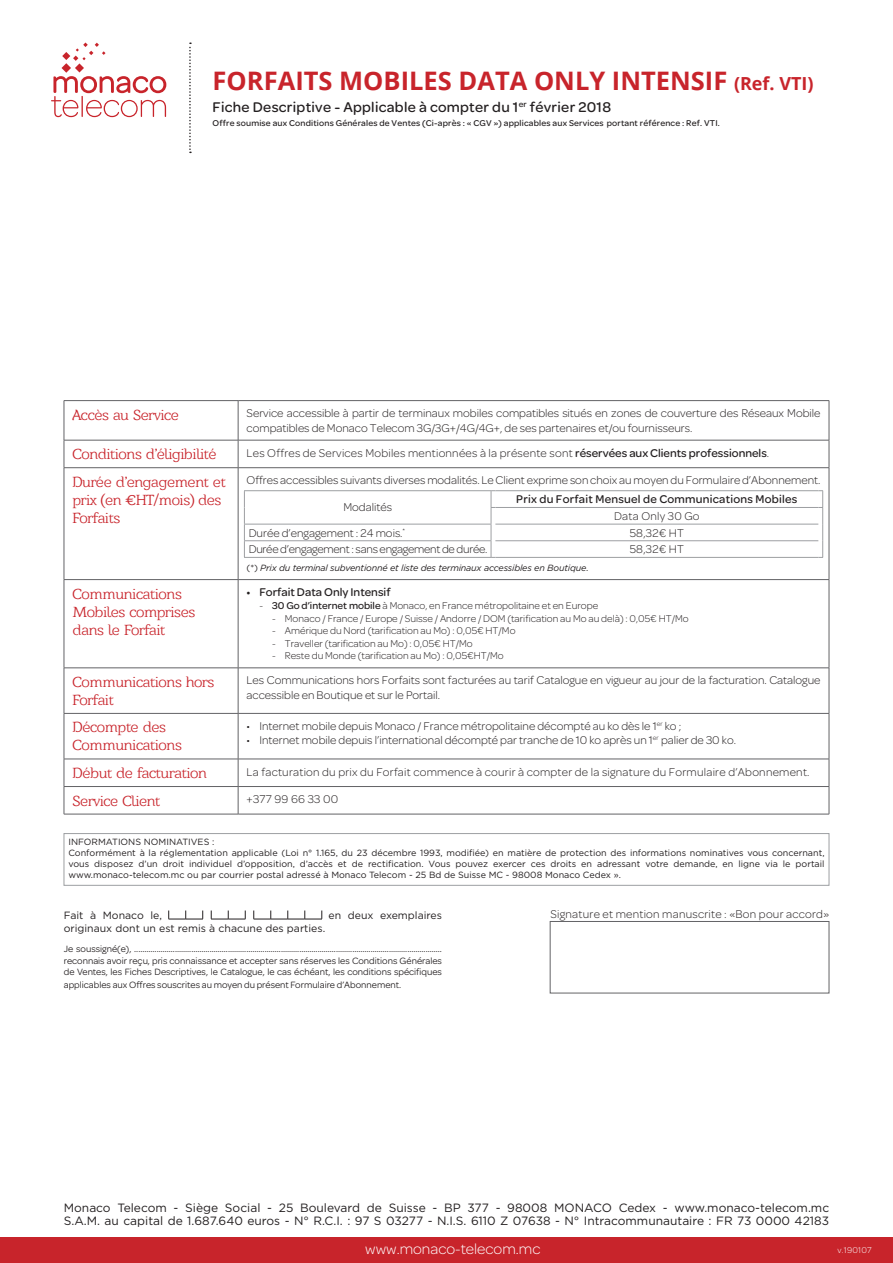
<style>
.page{position:relative;width:893px;height:1263px;background:#fff}
.page>*{position:absolute;margin:0;border:0;box-sizing:border-box;transform-origin:0 0}
.t1{font:700 25.5px "Open Sans";color:#c8242b}
.t2{font:300 15.75px "Omnes";color:#fff}
.t3{font:15px/18px "Barkentina";letter-spacing:-.03em;color:#c8242b}
.t4{font:500 15px "Omnes";letter-spacing:.02em;color:#231f20}
.t5{font:300 12px/14.4px "Omnes";color:#231f20}
.t6{font:300 12px "Omnes";letter-spacing:.02em;color:#231f20}
.t7{font:12px/13.5px "Gotham";color:#231f20}
.t8{font:500 12px "Omnes";letter-spacing:.02em;color:#231f20}
.t9{font:300 12px "Omnes";letter-spacing:-.02em;color:#231f20}
.t10{font:500 12px "Omnes";color:#231f20}
.t11{font:300 10.5px "Omnes";color:#231f20}
.t12{font:10.5px "Gotham";color:#231f20}
.t13{font:9.75px/12px "Omnes";color:#231f20;text-align:justify}
.t14{font:9px/10.8px "Gotham";color:#231f20}
.t15{font:500 9px "Omnes";letter-spacing:.02em;color:#231f20}
.t16{font:italic 9px "Gotham";letter-spacing:-.02em;color:#231f20}
.t17{font:300 9px "Omnes";letter-spacing:.02em;color:#fff}
.s1{font-size:18px}
.s2{font-weight:500}
.s3{font-style:normal}
</style>
<div class="page">
<div style="left:0;top:1237px;width:893px;height:26px;background:#c8242b"></div>
<hr style="left:64px;top:400px;width:174px;height:1px;background:#636366">
<hr style="left:64px;top:401px;width:1px;height:39px;background:#636366">
<hr style="left:238px;top:400px;width:591px;height:1px;background:#636366">
<hr style="left:238px;top:401px;width:1px;height:39px;background:#636366">
<hr style="left:829px;top:401px;width:1px;height:39px;background:#636366">
<hr style="left:64px;top:440px;width:174px;height:1px;background:#636366">
<svg style="left:64px;top:440px;width:1px;height:27px"></svg>
<hr style="left:238px;top:440px;width:591px;height:1px;background:#636366">
<svg style="left:238px;top:440px;width:1px;height:27px"></svg>
<svg style="left:829px;top:440px;width:1px;height:27px"></svg>
<hr style="left:64px;top:467px;width:174px;height:1px;background:#636366">
<hr style="left:64px;top:468px;width:1px;height:111px;background:#636366">
<hr style="left:238px;top:467px;width:591px;height:1px;background:#636366">
<hr style="left:238px;top:468px;width:1px;height:111px;background:#636366">
<hr style="left:829px;top:468px;width:1px;height:111px;background:#636366">
<hr style="left:64px;top:579px;width:174px;height:1px;background:#636366">
<hr style="left:64px;top:580px;width:1px;height:88px;background:#636366">
<hr style="left:238px;top:579px;width:591px;height:1px;background:#636366">
<hr style="left:238px;top:580px;width:1px;height:88px;background:#636366">
<hr style="left:829px;top:580px;width:1px;height:88px;background:#636366">
<hr style="left:64px;top:668px;width:174px;height:1px;background:#636366">
<hr style="left:64px;top:668px;width:1px;height:45px;background:#636366">
<hr style="left:238px;top:668px;width:591px;height:1px;background:#636366">
<hr style="left:238px;top:668px;width:1px;height:45px;background:#636366">
<hr style="left:829px;top:668px;width:1px;height:45px;background:#636366">
<hr style="left:64px;top:713px;width:174px;height:1px;background:#636366">
<hr style="left:64px;top:714px;width:1px;height:45px;background:#636366">
<hr style="left:238px;top:713px;width:591px;height:1px;background:#636366">
<hr style="left:238px;top:714px;width:1px;height:45px;background:#636366">
<hr style="left:829px;top:714px;width:1px;height:45px;background:#636366">
<hr style="left:64px;top:759px;width:174px;height:1px;background:#636366">
<hr style="left:238px;top:759px;width:591px;height:1px;background:#636366">
<hr style="left:64px;top:786px;width:174px;height:1px;background:#636366">
<svg style="left:64px;top:759px;width:1px;height:55px"></svg>
<hr style="left:238px;top:786px;width:591px;height:1px;background:#636366">
<svg style="left:238px;top:759px;width:1px;height:55px"></svg>
<svg style="left:829px;top:759px;width:1px;height:55px"></svg>
<hr style="left:64px;top:814px;width:174px;height:1px;background:#636366">
<hr style="left:238px;top:814px;width:591px;height:1px;background:#636366">
<hr style="left:244px;top:490px;width:247px;height:1px;background:#9d9fa2">
<hr style="left:495px;top:490px;width:323px;height:1px;background:#9d9fa2">
<hr style="left:495px;top:507px;width:323px;height:1px;background:#9d9fa2">
<hr style="left:244px;top:524px;width:247px;height:1px;background:#9d9fa2">
<hr style="left:495px;top:524px;width:323px;height:1px;background:#9d9fa2">
<hr style="left:244px;top:540px;width:247px;height:1px;background:#9d9fa2">
<svg style="left:244px;top:491px;width:1px;height:66px"></svg>
<hr style="left:495px;top:540px;width:323px;height:1px;background:#9d9fa2">
<hr style="left:244px;top:557px;width:247px;height:1px;background:#9d9fa2">
<svg style="left:491px;top:490px;width:4px;height:68px"></svg>
<hr style="left:495px;top:557px;width:323px;height:1px;background:#9d9fa2">
<svg style="left:818px;top:490px;width:5px;height:68px"></svg>
<div style="left:64px;top:833px;width:765px;height:52px;border:1px solid #9d9fa2"></div>
<svg style="left:168px;top:910px;width:35px;height:10px"></svg>
<svg style="left:211px;top:910px;width:35px;height:10px"></svg>
<svg style="left:253px;top:910px;width:70px;height:10px"></svg>
<div style="left:550px;top:921px;width:279px;height:72px;border:1px solid #636366"></div>
<svg style="left:51px;top:43px;width:115px;height:74px"></svg>
<svg style="left:189px;top:43px;width:2px;height:110px"></svg>
<h1 class="t1" style="left:213px;top:62px;width:602px">FORFAITS MOBILES DATA ONLY INTENSIF <span class="s1">(Ref. VTI)</span></h1>
<p class="t4" style="left:213px;top:99px;width:400px">Fiche Descriptive - Applicable à compter du 1<sup>er</sup> février 2018</p>
<p class="t15" style="left:213px;top:118px;width:509px">Offre soumise aux Conditions Générales de Ventes (Ci-après : « CGV ») applicables aux Services portant référence : Ref. VTI.</p>
<p class="t3" style="left:72px;top:405px;width:108px">Accès au Service</p>
<p class="t5" style="left:247px;top:406px;width:575px">Service accessible à partir de terminaux mobiles compatibles situés en zones de couverture des Réseaux Mobile compatibles de Monaco Telecom 3G/3G+/4G/4G+, de ses partenaires et/ou fournisseurs.</p>
<p class="t3" style="left:72px;top:445px;width:146px">Conditions d’éligibilité</p>
<p class="t6" style="left:247px;top:446px;width:524px">Les Offres de Services Mobiles mentionnées à la présente sont <span class="s2">réservées aux Clients professionnels</span>.</p>
<p class="t3" style="left:72px;top:472px;width:155px">Durée d’engagement et prix (en €HT/mois) des<br>Forfaits</p>
<p class="t5" style="left:247px;top:473px;width:575px">Offres accessibles suivants diverses modalités. Le Client exprime son choix au moyen du Formulaire d’Abonnement.</p>
<p class="t8" style="left:516px;top:492px;width:283px">Prix du Forfait Mensuel de Communications Mobiles</p>
<p class="t6" style="left:614px;top:509px;width:87px">Data Only 30 Go</p>
<p class="t5" style="left:343px;top:500px;width:50px">Modalités</p>
<p class="t5" style="left:249px;top:525px;width:158px">Durée d’engagement : 24 mois.<sup>*</sup></p>
<p class="t5" style="left:630px;top:525px;width:56px">58,32€ HT</p>
<p class="t9" style="left:249px;top:543px;width:240px">Durée d’engagement : sans engagement de durée.</p>
<p class="t5" style="left:630px;top:542px;width:56px">58,32€ HT</p>
<p class="t16" style="left:247px;top:562px;width:343px"><span class="s3">(*)</span> Prix du terminal subventionné et liste des terminaux accessibles en Boutique<span class="s3">.</span></p>
<p class="t3" style="left:72px;top:584px;width:124px">Communications<br>Mobiles comprises dans le Forfait</p>
<p class="t10" style="left:247px;top:586px;width:145px">• Forfait Data Only Intensif</p>
<p class="t11" style="left:259px;top:600px;width:340px">- <span class="s2">30 Go d’internet mobile</span> à Monaco, en France métropolitaine et en Europe</p>
<p class="t11" style="left:272px;top:612px;width:418px">- Monaco / France / Europe / Suisse / Andorre / DOM (tarification au Mo au delà) : 0,05€ HT/Mo</p>
<p class="t11" style="left:272px;top:625px;width:245px">- Amérique du Nord (tarification au Mo) : 0,05€ HT/Mo</p>
<p class="t11" style="left:272px;top:637px;width:202px">- Traveller (tarification au Mo) : 0,05€ HT/Mo</p>
<p class="t11" style="left:272px;top:650px;width:233px">- Reste du Monde (tarification au Mo) : 0,05€HT/Mo</p>
<p class="t3" style="left:72px;top:673px;width:143px">Communications hors<br>Forfait</p>
<p class="t5" style="left:247px;top:673px;width:575px">Les Communications hors Forfaits sont facturées au tarif Catalogue en vigueur au jour de la facturation. Catalogue accessible en Boutique et sur le Portail.</p>
<p class="t3" style="left:72px;top:718px;width:111px">Décompte des<br>Communications</p>
<p class="t5" style="left:247px;top:719px;width:436px">• Internet mobile depuis Monaco / France métropolitaine décompté au ko dès le 1<sup>er</sup> ko ;</p>
<p class="t5" style="left:247px;top:733px;width:491px">• Internet mobile depuis l’international décompté par tranche de 10 ko après un 1<sup>er</sup> palier de 30 ko.</p>
<p class="t3" style="left:72px;top:764px;width:136px">Début de facturation</p>
<p class="t6" style="left:247px;top:765px;width:564px">La facturation du prix du Forfait commence à courir à compter de la signature du Formulaire d’Abonnement.</p>
<p class="t3" style="left:72px;top:791px;width:89px">Service Client</p>
<p class="t6" style="left:247px;top:793px;width:93px">+377 99 66 33 00</p>
<p class="t14" style="left:68px;top:836px;width:758px">INFORMATIONS NOMINATIVES :<br>Conformément à la réglementation applicable (Loi n° 1.165, du 23 décembre 1993, modifiée) en matière de protection des informations nominatives vous concernant, vous disposez d’un droit individuel d’opposition, d’accès et de rectification. Vous pouvez exercer ces droits en adressant votre demande, en ligne via le portail www.monaco-telecom.mc ou par courrier postal adressé à Monaco Telecom - 25 Bd de Suisse MC - 98008 Monaco Cedex ».</p>
<p class="t12" style="left:64px;top:909px;width:100px">Fait à Monaco le,</p>
<p class="t12" style="left:329px;top:909px;width:115px">en deux exemplaires</p>
<p class="t12" style="left:64px;top:921px;width:263px">originaux dont un est remis à chacune des parties.</p>
<p class="t13" style="left:64px;top:942px;width:380px">Je soussigné(e), ....................................................................................................................................................... reconnais avoir reçu, pris connaissance et accepter sans réserves les Conditions Générales de Ventes, les Fiches Descriptives, le Catalogue, le cas échéant, les conditions spécifiques applicables aux Offres souscrites au moyen du présent Formulaire d’Abonnement.</p>
<p class="t6" style="left:551px;top:907px;width:280px">Signature et mention manuscrite : «Bon pour accord»</p>
<p class="t7" style="left:64px;top:1201px;width:767px">Monaco Telecom - Siège Social - 25 Boulevard de Suisse - BP 377 - 98008 MONACO Cedex - www.monaco-telecom.mc<br>S.A.M. au capital de 1.687.640 euros - N° R.C.I. : 97 S 03277 - N.I.S. 6110 Z 07638 - N° Intracommunautaire : FR 73 0000 42183</p>
<h2 class="t2" style="left:365px;top:1240px;width:177px">www.monaco-telecom.mc</h2>
<p class="t17" style="left:838px;top:1245px;width:36px">v.190107</p>
</div>
